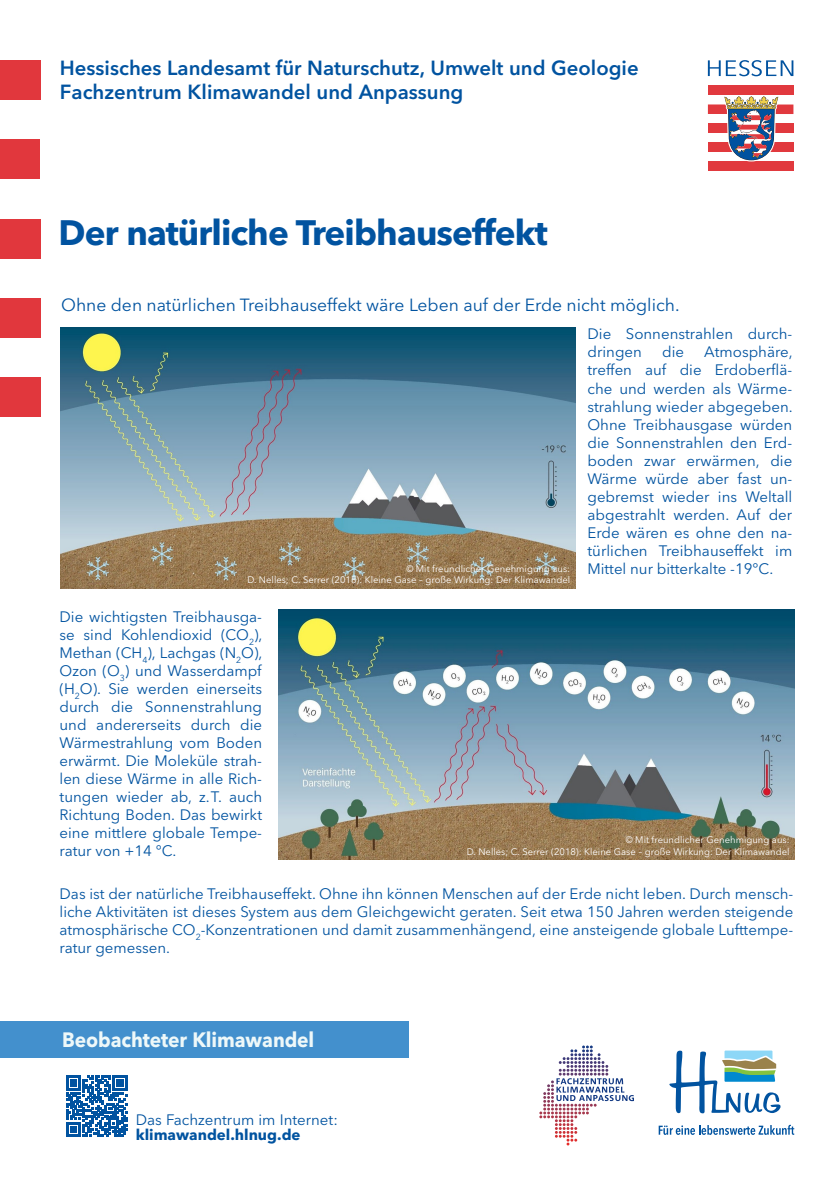
<style>
.page{position:relative;width:835px;height:1180px;background:#fff}
.page>*{position:absolute;margin:0;border:0;box-sizing:border-box;transform-origin:0 0}
.Titel{font:700 35px "Avenir Next LT Pro";letter-spacing:-.025em;color:#0153a0}
.Aufzählung{font:700 20.65px "Avenir Next LT Pro";letter-spacing:-.005em;color:#eef8f9;scale:.93 1}
.t1{font:600 20.3px "Avenir Next LT Pro";color:#0153a0}
.t2{font:17.5px "Avenir Next LT Pro";color:#0153a0}
.Untertitel{font:15.05px/18.1px "Avenir Next LT Pro";color:#0153a0;text-align:justify}
.Aufzählung-2{font:9.45px/11.3px "Avenir Next LT Pro";color:#fff;text-align:right;scale:.93 1}
.s1{font-weight:700}
</style>
<div class="page">
<div style="left:0;top:60px;width:40px;height:40px;background:#e1373d"></div>
<div style="left:0;top:139px;width:40px;height:40px;background:#e1373d"></div>
<div style="left:0;top:219px;width:40px;height:39px;background:#e1373d"></div>
<div style="left:0;top:298px;width:40px;height:40px;background:#e1373d"></div>
<div style="left:0;top:378px;width:40px;height:39px;background:#e1373d"></div>
<div style="left:707px;top:85px;width:86px;height:10px;background:#e1393e"></div>
<div style="left:707px;top:104px;width:86px;height:10px;background:#e1393e"></div>
<div style="left:707px;top:124px;width:86px;height:9px;background:#e1393e"></div>
<div style="left:707px;top:142px;width:86px;height:10px;background:#e1393e"></div>
<div style="left:707px;top:161px;width:86px;height:10px;background:#e1393e"></div>
<svg style="left:723px;top:96px;width:56px;height:65px"></svg>
<svg style="left:707px;top:60px;width:86px;height:16px"></svg>
<svg style="left:66px;top:1075px;width:61px;height:61px"></svg>
<img style="left:60px;top:328px;width:515px;height:261px">
<img style="left:278px;top:610px;width:516px;height:249px">
<svg style="left:658px;top:1124px;width:136px;height:11px"></svg>
<svg style="left:669px;top:1050px;width:111px;height:63px"></svg>
<svg style="left:556px;top:1078px;width:78px;height:23px"></svg>
<svg style="left:562px;top:1045px;width:38px;height:15px"></svg>
<div style="left:0;top:1021px;width:408px;height:36px;background:#4390cd"></div>
<p class="t1" style="left:60px;top:55px;width:580px">Hessisches Landesamt für Naturschutz, Umwelt und Geologie</p>
<p class="t1" style="left:60px;top:79px;width:405px">Fachzentrum Klimawandel und Anpassung</p>
<p class="Titel" style="left:58px;top:212px;width:491px">Der natürliche Treibhauseffekt</p>
<p class="t2" style="left:61px;top:295px;width:620px">Ohne den natürlichen Treibhauseffekt wäre Leben auf der Erde nicht möglich.</p>
<p class="Aufzählung-2" style="left:247px;top:563px;width:348px">© Mit freundlicher Genehmigung aus:<br>D. Nelles; C. Serrer (2018): Kleine Gase – große Wirkung: Der Klimawandel</p>
<p class="Untertitel" style="left:587px;top:325px;width:206px">Die Sonnenstrahlen durch&shy;dringen</p>
<p class="Untertitel" style="left:587px;top:343px;width:207px;text-indent:117px">Atmosphäre, treffen auf die Erdoberflä&shy;che und werden als Wärme&shy;strahlung wieder abgegeben.<br>Ohne Treibhausgase würden die Sonnenstrahlen den Erd&shy;boden zwar erwärmen, die Wärme würde aber fast un&shy;gebremst wieder ins Weltall abgestrahlt werden. Auf der Erde wären es ohne den na&shy;türlichen Treibhauseffekt im Mittel nur bitterkalte -19°C.</p>
<p class="Untertitel" style="left:662px;top:343px;width:23px">die</p>
<p class="Untertitel" style="left:60px;top:607px;width:204px">Die wichtigsten Treibhausga&shy;se sind Kohlendioxid (CO<sub>2</sub>), Methan (CH<sub>4</sub>), Lachgas (N<sub>2</sub>O), Ozon (O<sub>3</sub>) und Wasserdampf (H<sub>2</sub>O). Sie werden einerseits durch die Sonnenstrahlung und andererseits durch die Wärmestrahlung vom Boden erwärmt. Die Moleküle strah&shy;len diese Wärme in alle Rich&shy;tungen wieder ab, z.T. auch Richtung Boden. Das bewirkt eine mittlere globale Tempe&shy;ratur von +14 °C.</p>
<p class="Aufzählung-2" style="left:467px;top:834px;width:348px">© Mit freundlicher Genehmigung aus:<br>D. Nelles; C. Serrer (2018): Kleine Gase – große Wirkung: Der Klimawandel</p>
<p class="Untertitel" style="left:60px;top:884px;width:735px">Das ist der natürliche Treibhauseffekt. Ohne ihn können Menschen auf der Erde nicht leben. Durch mensch&shy;liche Aktivitäten ist dieses System aus dem Gleichgewicht geraten. Seit etwa 150 Jahren werden steigende atmosphärische CO<sub>2</sub>-Konzentrationen und damit zusammenhängend, eine ansteigende globale Lufttempe&shy;ratur gemessen.</p>
<p class="Aufzählung" style="left:62px;top:1027px;width:273px">Beobachteter Klimawandel</p>
<p class="Untertitel" style="left:136px;top:1111px;width:203px;line-height:15px">Das Fachzentrum im Internet: <span class="s1">klimawandel.hlnug.de</span></p>
</div>
